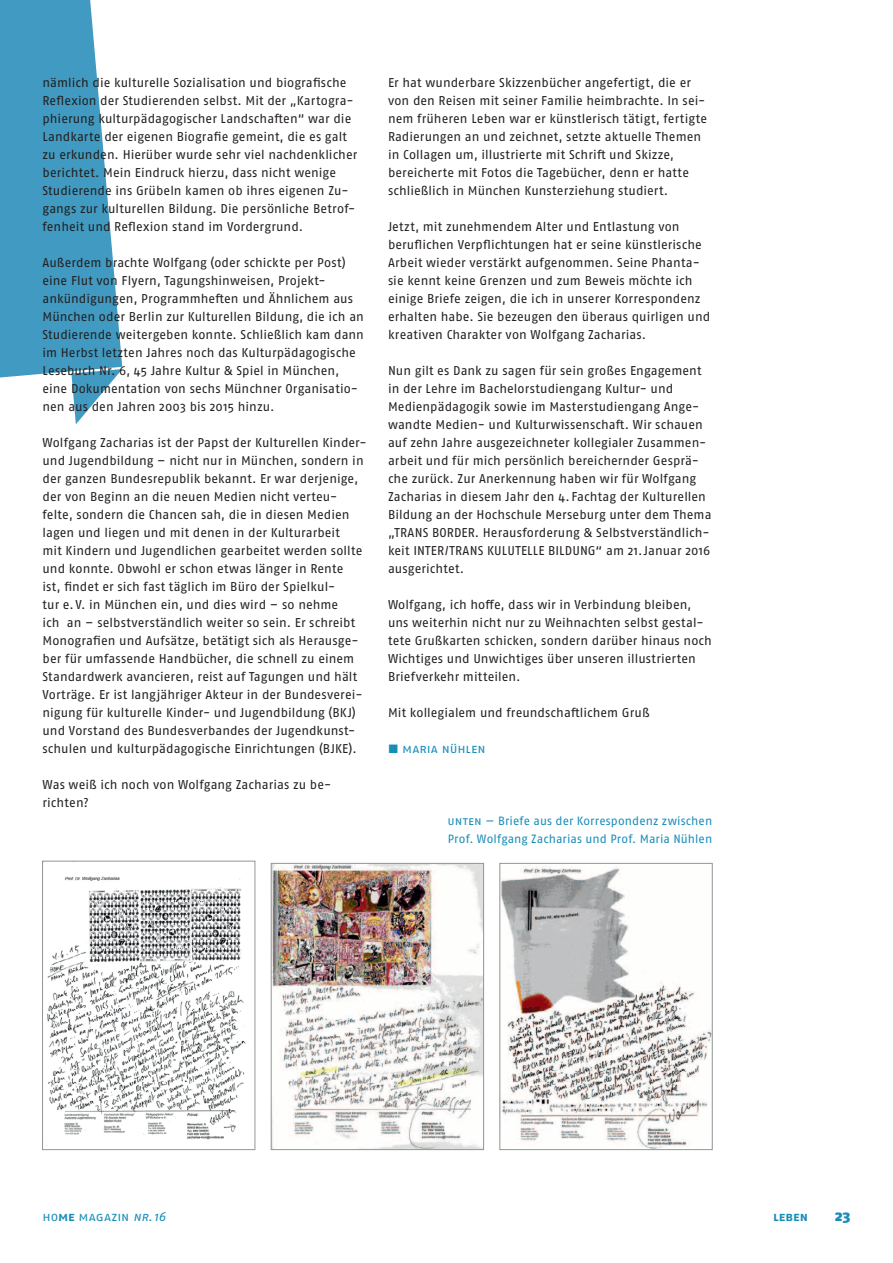
<style>
.page{position:relative;width:893px;height:1263px;background:#fff}
.page>*{position:absolute;margin:0;border:0;box-sizing:border-box;transform-origin:0 0}
.t1{font:900 15px "Fago OT";color:#188db8}
.t2{font:12.75px/18px "Fago OT";letter-spacing:.005em;color:#231f20}
.t3{font:12.75px "Fago OT";color:#188db8}
.t4{font:700 12.75px "Fago OT";color:#188db8}
.t5{font:12px/18px "Fago OT";letter-spacing:.01em;color:#188db8}
.s1{font-weight:700}
.s2{font-style:italic}
</style>
<div class="page">
<svg style="left:0;top:0;width:122px;height:378px;background:#59a7c9"></svg>
<svg style="left:71px;top:369px;width:51px;height:55px"></svg>
<img style="left:46px;top:876px;width:200px;height:270px">
<div style="left:42px;top:861px;width:213px;height:289px;border:1px solid #939598"></div>
<img style="left:273px;top:865px;width:209px;height:283px">
<div style="left:271px;top:863px;width:213px;height:287px;border:1px solid #939598"></div>
<img style="left:501px;top:866px;width:210px;height:282px">
<div style="left:499px;top:863px;width:214px;height:287px;border:1px solid #939598"></div>
<p class="t2" style="left:43px;top:75px;width:316px">nämlich die kulturelle Sozialisation und biografische Reflexion der Studierenden selbst. Mit der „Kartogra&shy;phierung kulturpädagogischer Landschaften“ war die Landkarte der eigenen Biografie gemeint, die es galt zu erkunden. Hierüber wurde sehr viel nachdenklicher berichtet. Mein Eindruck hierzu, dass nicht wenige Studierende ins Grübeln kamen ob ihres eigenen Zu&shy;gangs zur kulturellen Bildung. Die persönliche Betrof&shy;fenheit und Reflexion stand im Vordergrund.</p>
<p class="t2" style="left:43px;top:255px;width:323px">Außerdem brachte Wolfgang (oder schickte per Post) eine Flut von Flyern, Tagungshinweisen, Projekt&shy;ankündigungen, Programmheften und Ähnlichem aus München oder Berlin zur Kulturellen Bildung, die ich an Studierende weitergeben konnte. Schließlich kam dann im Herbst letzten Jahres noch das Kulturpädagogische Lesebuch Nr. 6, 45 Jahre Kultur &amp; Spiel in München, eine Dokumentation von sechs Münchner Organisatio&shy;nen aus den Jahren 2003 bis 2015 hinzu.</p>
<p class="t2" style="left:43px;top:435px;width:326px">Wolfgang Zacharias ist der Papst der Kulturellen Kinder&shy;und Jugendbildung – nicht nur in München, sondern in der ganzen Bundesrepublik bekannt. Er war derjenige, der von Beginn an die neuen Medien nicht verteu&shy;felte, sondern die Chancen sah, die in diesen Medien lagen und liegen und mit denen in der Kulturarbeit<br>mit Kindern und Jugendlichen gearbeitet werden sollte und konnte. Obwohl er schon etwas länger in Rente<br>ist, findet er sich fast täglich im Büro der Spielkul-<br>tur e. V. in München ein, und dies wird – so nehme<br>ich an – selbstverständlich weiter so sein. Er schreibt Monografien und Aufsätze, betätigt sich als Herausge&shy;ber für umfassende Handbücher, die schnell zu einem Standardwerk avancieren, reist auf Tagungen und hält Vorträge. Er ist langjähriger Akteur in der Bundesverei&shy;nigung für kulturelle Kinder- und Jugendbildung (BKJ) und Vorstand des Bundesverbandes der Jugendkunst&shy;schulen und kulturpädagogische Einrichtungen (BJKE).</p>
<p class="t2" style="left:43px;top:777px;width:290px">Was weiß ich noch von Wolfgang Zacharias zu be&shy;richten?</p>
<p class="t2" style="left:388px;top:75px;width:321px">Er hat wunderbare Skizzenbücher angefertigt, die er von den Reisen mit seiner Familie heimbrachte. In sei&shy;nem früheren Leben war er künstlerisch tätigt, fertigte Radierungen an und zeichnet, setzte aktuelle Themen in Collagen um, illustrierte mit Schrift und Skizze, bereicherte mit Fotos die Tagebücher, denn er hatte schließlich in München Kunsterziehung studiert.</p>
<p class="t2" style="left:388px;top:219px;width:324px">Jetzt, mit zunehmendem Alter und Entlastung von beruflichen Verpflichtungen hat er seine künstlerische Arbeit wieder verstärkt aufgenommen. Seine Phanta&shy;sie kennt keine Grenzen und zum Beweis möchte ich einige Briefe zeigen, die ich in unserer Korrespondenz erhalten habe. Sie bezeugen den überaus quirligen und kreativen Charakter von Wolfgang Zacharias.</p>
<p class="t2" style="left:388px;top:363px;width:325px">Nun gilt es Dank zu sagen für sein großes Engagement in der Lehre im Bachelorstudiengang Kultur- und Medienpädagogik sowie im Masterstudiengang Ange&shy;wandte Medien- und Kulturwissenschaft. Wir schauen auf zehn Jahre ausgezeichneter kollegialer Zusammen&shy;arbeit und für mich persönlich bereichernder Gesprä&shy;che zurück. Zur Anerkennung haben wir für Wolfgang Zacharias in diesem Jahr den 4. Fachtag der Kulturellen Bildung an der Hochschule Merseburg unter dem Thema „TRANS BORDER. Herausforderung &amp; Selbstverständlich&shy;keit INTER / TRANS KULUTELLE BILDUNG“ am 21. Januar 2016 ausgerichtet.</p>
<p class="t2" style="left:388px;top:597px;width:325px">Wolfgang, ich hoffe, dass wir in Verbindung bleiben, uns weiterhin nicht nur zu Weihnachten selbst gestal&shy;tete Grußkarten schicken, sondern darüber hinaus noch Wichtiges und Unwichtiges über unseren illustrierten Briefverkehr mitteilen.</p>
<p class="t2" style="left:388px;top:705px;width:263px">Mit kollegialem und freundschaftlichem Gruß</p>
<p class="t3" style="left:388px;top:744px;width:99px">■ maria nühlen</p>
<p class="t5" style="left:447px;top:813px;width:266px">unten — Briefe aus der Korrespondenz zwischen<br>Prof. Wolfgang Zacharias und Prof. Maria Nühlen</p>
<p class="t3" style="left:43px;top:1212px;width:125px">ho<span class="s1">me</span> magazin <span class="s2">nr. 16</span></p>
<p class="t1" style="left:835px;top:1207px;width:17px">23</p>
<p class="t4" style="left:773px;top:1212px;width:36px">leben</p>
</div>
